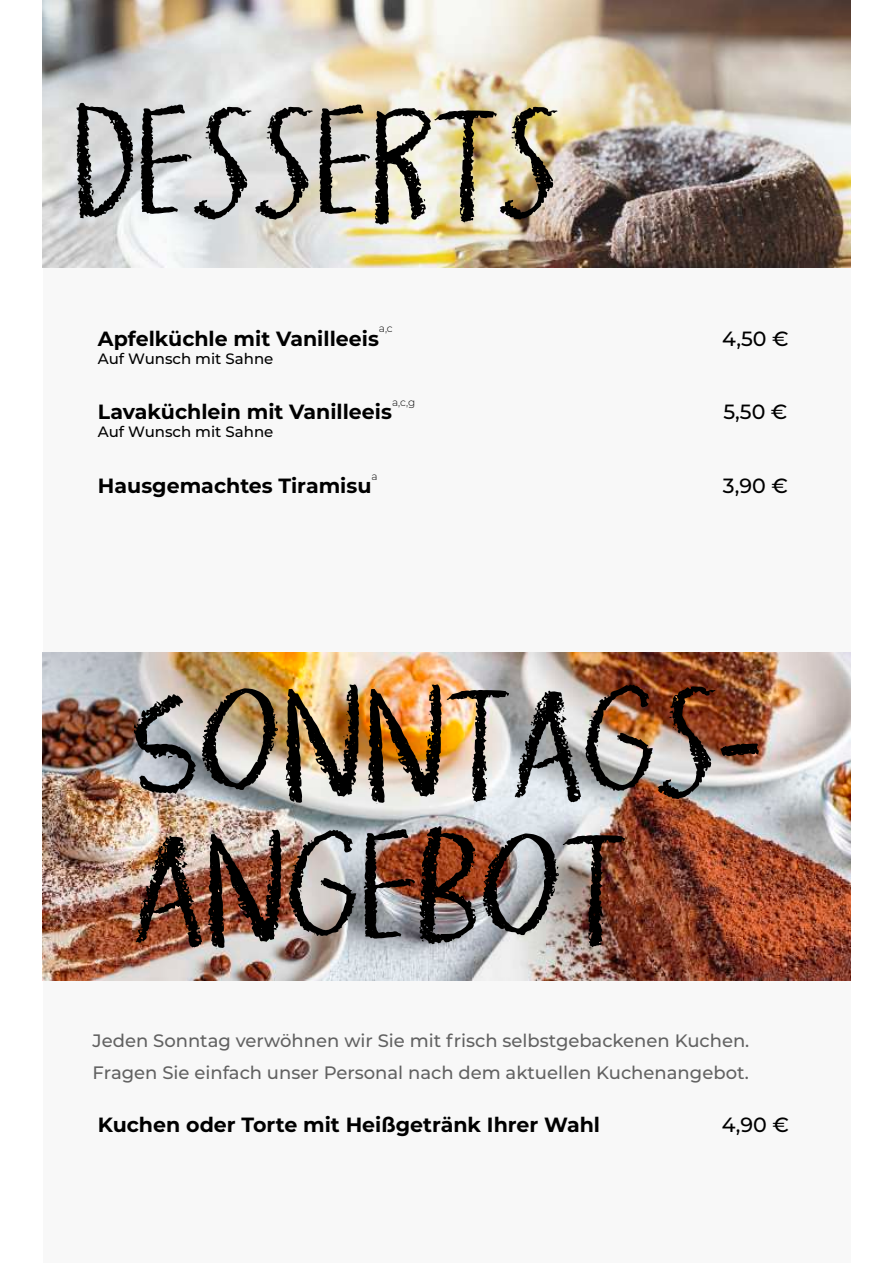
<style>
.page{position:relative;width:893px;height:1263px;background:#fff}
.page>*{position:absolute;margin:0;border:0;box-sizing:border-box;transform-origin:0 0}
.t1{font:161.7px/145.2px "Pigment DEMO";color:#000}
.t2{font:700 20.55px "Montserrat";color:#000}
.t3{font:500 20.55px "Montserrat";color:#000}
.t4{font:500 18px/32.1px "Montserrat";color:#626262}
.t5{font:500 15px "Montserrat";color:#000}
.t6{font:300 10.5px "Montserrat";color:#000}
</style>
<div class="page">
<div style="left:43px;top:43px;width:807px;height:1220px;background:#f8f8f8"></div>
<img style="left:43px;top:0;width:807px;height:267px">
<img style="left:43px;top:653px;width:807px;height:327px">
<h1 class="t1" style="left:72px;top:107px;width:488px">DESSERTS</h1>
<p class="t2" style="left:98px;top:326px;width:282px">Apfelküchle mit Vanilleeis</p>
<p class="t6" style="left:379px;top:322px;width:15px">a,c</p>
<p class="t5" style="left:98px;top:349px;width:177px">Auf Wunsch mit Sahne</p>
<p class="t3" style="left:722px;top:326px;width:68px">4,50 €</p>
<p class="t2" style="left:98px;top:400px;width:296px">Lavaküchlein mit Vanilleeis</p>
<p class="t6" style="left:392px;top:396px;width:25px">a,c,g</p>
<p class="t5" style="left:98px;top:423px;width:177px">Auf Wunsch mit Sahne</p>
<p class="t3" style="left:723px;top:400px;width:66px">5,50 €</p>
<p class="t6" style="left:372px;top:470px;width:8px">a</p>
<p class="t2" style="left:98px;top:473px;width:275px">Hausgemachtes Tiramisu</p>
<p class="t3" style="left:723px;top:473px;width:66px">3,90 €</p>
<h1 class="t1" style="left:131px;top:687px;width:633px">SONNTAGS-<br>ANGEBOT</h1>
<p class="t4" style="left:93px;top:1025px;width:658px">Jeden Sonntag verwöhnen wir Sie mit frisch selbstgebackenen Kuchen.<br>Fragen Sie einfach unser Personal nach dem aktuellen Kuchenangebot.</p>
<p class="t2" style="left:98px;top:1112px;width:504px">Kuchen oder Torte mit Heißgetränk Ihrer Wahl</p>
<p class="t3" style="left:722px;top:1112px;width:69px">4,90 €</p>
</div>
